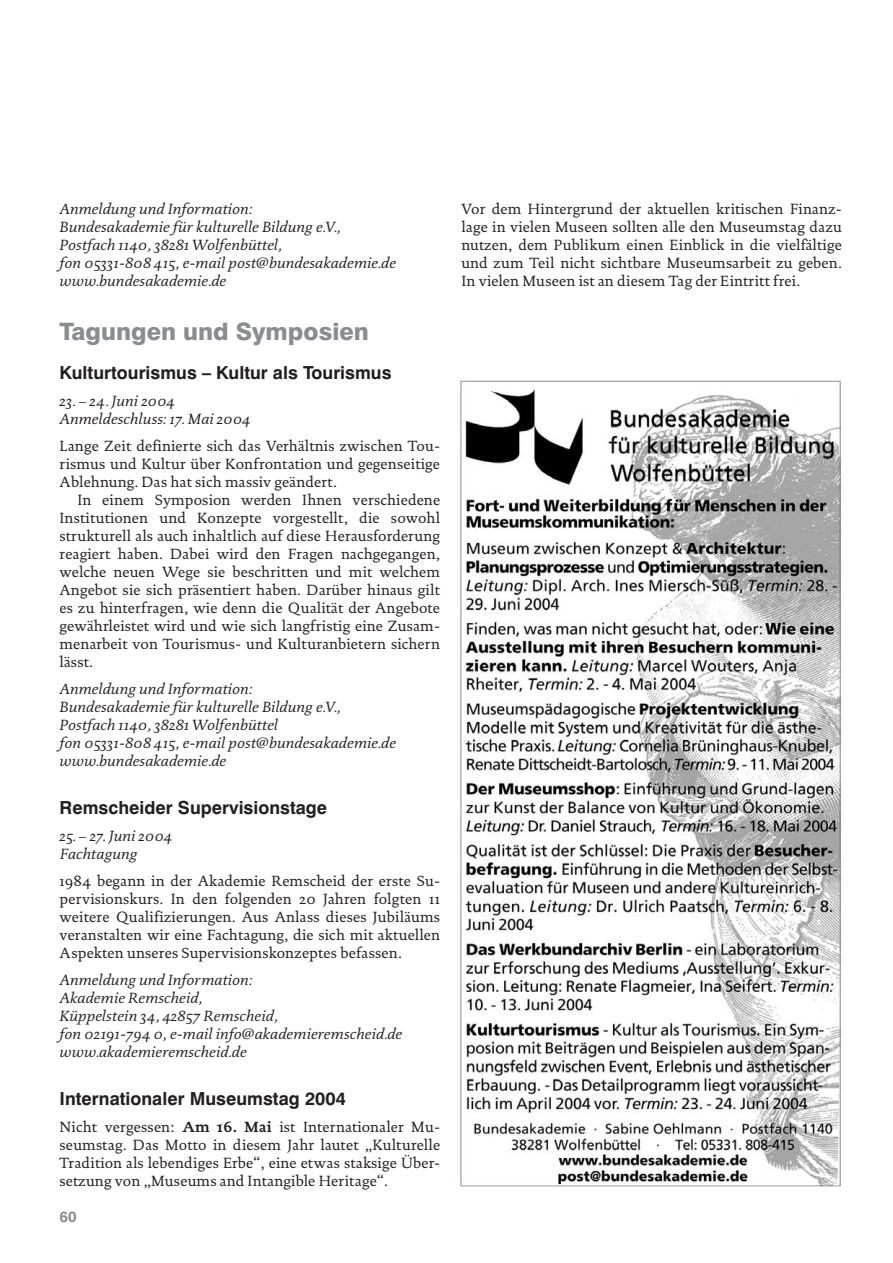
<style>
.page{position:relative;width:893px;height:1263px;background:#fff}
.page>*{position:absolute;margin:0;border:0;box-sizing:border-box;transform-origin:0 0}
.t1{font:800 24px "Swiss 721 BT";color:#8a8c8f}
.t2{font:700 18px "Swiss 721 BT";color:#231f20}
.t3{font:15px/18px "DTL Documenta ST";letter-spacing:.01em;color:#231f20;text-align:justify}
.t4{font:italic 15px/18px "DTL Documenta ST";letter-spacing:.01em;color:#231f20}
.t5{font:700 15px "Swiss 721 BT";color:#8a8c8f}
.s1{font-weight:700}
</style>
<div class="page">
<img style="left:460px;top:380px;width:382px;height:807px">
<p class="t4" style="left:60px;top:200px;width:338px">Anmeldung und Information:<br>Bundesakademie für kulturelle Bildung e.V., Postfach 1140, 38281 Wolfenbüttel,<br>fon 05331-808 415, e-mail post@bundesakademie.de www.bundesakademie.de</p>
<h1 class="t1" style="left:60px;top:317px;width:311px">Tagungen und Symposien</h1>
<p class="t2" style="left:60px;top:362px;width:333px">Kulturtourismus – Kultur als Tourismus</p>
<p class="t4" style="left:60px;top:392px;width:192px">23. – 24. Juni 2004<br>Anmeldeschluss: 17. Mai 2004</p>
<p class="t3" style="left:60px;top:437px;width:382px">Lange Zeit definierte sich das Verhältnis zwischen Tou&shy;rismus und Kultur über Konfrontation und gegenseitige Ablehnung. Das hat sich massiv geändert.</p>
<p class="t3" style="left:60px;top:491px;width:382px;text-indent:18px">In einem Symposion werden Ihnen verschiedene Institutionen und Konzepte vorgestellt, die sowohl strukturell als auch inhaltlich auf diese Herausforderung reagiert haben. Dabei wird den Fragen nachgegangen, welche neuen Wege sie beschritten und mit welchem Angebot sie sich präsentiert haben. Darüber hinaus gilt es zu hinterfragen, wie denn die Qualität der Angebote gewährleistet wird und wie sich langfristig eine Zusam&shy;menarbeit von Tourismus- und Kulturanbietern sichern lässt.</p>
<p class="t4" style="left:60px;top:680px;width:338px">Anmeldung und Information:<br>Bundesakademie für kulturelle Bildung e.V., Postfach 1140, 38281 Wolfenbüttel<br>fon 05331-808 415, e-mail post@bundesakademie.de www.bundesakademie.de</p>
<p class="t2" style="left:60px;top:797px;width:269px">Remscheider Supervisionstage</p>
<p class="t4" style="left:60px;top:827px;width:114px">25. – 27. Juni 2004<br>Fachtagung</p>
<p class="t3" style="left:60px;top:872px;width:382px">1984 begann in der Akademie Remscheid der erste Su&shy;pervisionskurs. In den folgenden 20 Jahren folgten 11 weitere Qualifizierungen. Aus Anlass dieses Jubiläums veranstalten wir eine Fachtagung, die sich mit aktuellen Aspekten unseres Supervisionskonzeptes befassen.</p>
<p class="t4" style="left:60px;top:971px;width:344px">Anmeldung und Information:<br>Akademie Remscheid,<br>Küppelstein 34, 42857 Remscheid,<br>fon 02191-794 0, e-mail info@akademieremscheid.de www.akademieremscheid.de</p>
<p class="t2" style="left:60px;top:1088px;width:288px">Internationaler Museumstag 2004</p>
<p class="t3" style="left:60px;top:1118px;width:382px">Nicht vergessen: <span class="s1">Am 16. Mai</span> ist Internationaler Mu&shy;seumstag. Das Motto in diesem Jahr lautet „Kulturelle Tradition als lebendiges Erbe“, eine etwas staksige Über&shy;setzung von „Museums and Intangible Heritage“.</p>
<p class="t5" style="left:60px;top:1208px;width:19px">60</p>
<p class="t3" style="left:461px;top:200px;width:382px">Vor dem Hintergrund der aktuellen kritischen Finanz&shy;lage in vielen Museen sollten alle den Museumstag dazu nutzen, dem Publikum einen Einblick in die vielfältige und zum Teil nicht sichtbare Museumsarbeit zu geben.<br>In vielen Museen ist an diesem Tag der Eintritt frei.</p>
</div>
